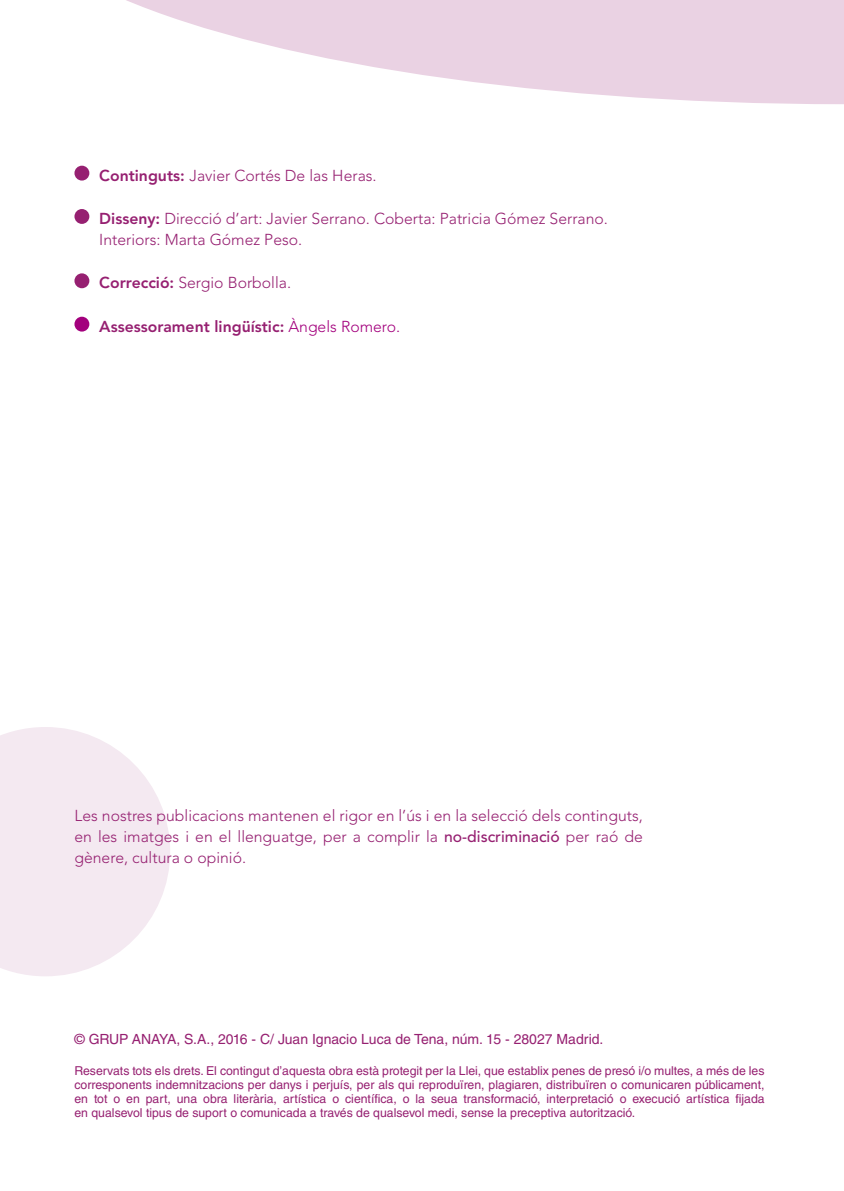
<style>
.page{position:relative;width:844px;height:1191px;background:#fff}
.page>*{position:absolute;margin:0;border:0;box-sizing:border-box;transform-origin:0 0}
.t1{font:300 15.75px/21px "Avenir LT Std";color:#962071}
.t2{font:800 15.75px "Avenir LT Std";color:#962071}
.t3{font:14px "Helvetica LT Std";color:#962071}
.t4{font:12.25px/14px "Helvetica LT Std";color:#962071;text-align:justify}
.s1{font-weight:800}
.s2{font-weight:300;color:#a3007d}
.s3{font-weight:500}
</style>
<div class="page">
<svg style="left:0;top:727px;width:170px;height:249px;background:#f5ecf2"></svg>
<svg style="left:126px;top:0;width:717px;height:104px;fill:#ead2e3"></svg>
<div style="left:74px;top:166px;width:15px;height:15px;background:#962071;border-radius:50%"></div>
<div style="left:74px;top:209px;width:15px;height:15px;background:#962071;border-radius:50%"></div>
<div style="left:74px;top:273px;width:15px;height:15px;background:#962071;border-radius:50%"></div>
<div style="left:74px;top:317px;width:15px;height:14px;background:#a3007d;border-radius:50%"></div>
<p class="t1" style="left:99px;top:165px;width:279px"><span class="s1">Continguts:</span> Javier Cortés De las Heras.</p>
<p class="t1" style="left:99px;top:208px;width:510px"><span class="s1">Disseny:</span> Direcció d’art: Javier Serrano. Coberta: Patricia Gómez Serrano.<br>Interiors: Marta Gómez Peso.</p>
<p class="t1" style="left:99px;top:272px;width:193px"><span class="s1">Correcció:</span> Sergio Borbolla.</p>
<p class="t2" style="left:99px;top:317px;width:302px">Assessorament lingüístic: <span class="s2">Àngels Romero.</span></p>
<p class="t1" style="left:74px;top:805px;width:570px;text-align:justify">Les nostres publicacions mantenen el rigor en l’ús i en la selecció dels continguts, en les imatges i en el llenguatge, per a complir la <span class="s3">no-discriminació</span> per raó de gènere, cultura o opinió.</p>
<p class="t3" style="left:74px;top:1030px;width:530px">© GRUP ANAYA, S.A., 2016 - C/ Juan Ignacio Luca de Tena, núm. 15 - 28027 Madrid.</p>
<p class="t4" style="left:74px;top:1063px;width:691px">Reservats tots els drets. El contingut d’aquesta obra està protegit per la Llei, que establix penes de presó i/o multes, a més de les corresponents indemnitzacions per danys i perjuís, per als qui reproduïren, plagiaren, distribuïren o comunicaren públicament, en tot o en part, una obra literària, artística o científica, o la seua transformació, interpretació o execució artística fijada en qualsevol tipus de suport o comunicada a través de qualsevol medi, sense la preceptiva autorització.</p>
</div>
